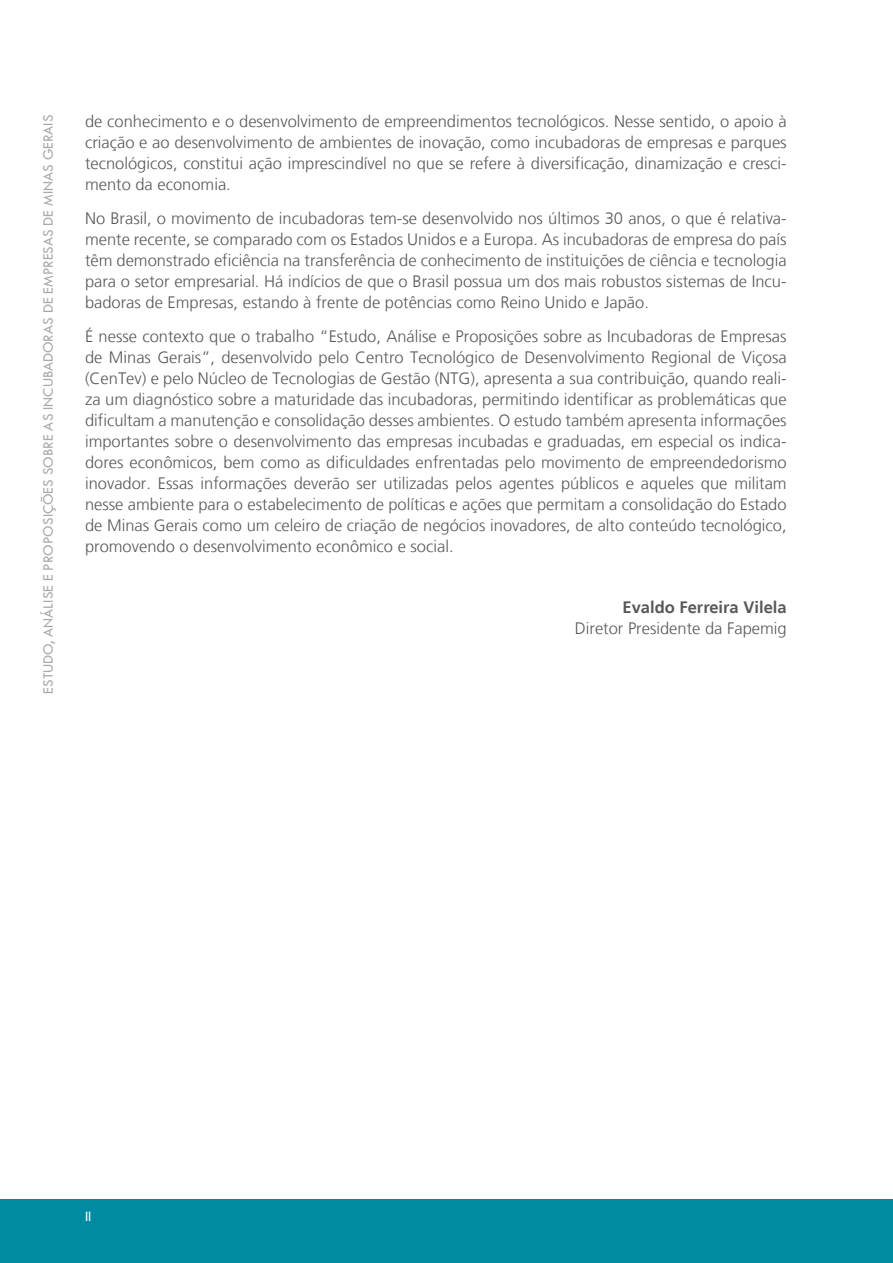
<style>
.page{position:relative;width:893px;height:1263px;background:#fff}
.page>*{position:absolute;margin:0;border:0;box-sizing:border-box;transform-origin:0 0}
.corpo{font:300 16.5px/21px "Frutiger LT";color:#57585a;text-align:justify}
.corpo-2{font:700 16.5px "Frutiger LT";color:#57585a}
.t1{font:15px "Tw Cen";color:#a8a9ad}
.t2{font:15px "Tw Cen";color:#fff}
</style>
<div class="page">
<div style="left:0;top:1199px;width:893px;height:64px;background:#008ba2"></div>
<p class="t1" style="left:39px;top:693px;width:580px;rotate:-90deg">ESTUDO, ANÁLISE E PROPOSIÇÕES SOBRE AS INCUBADORAS DE EMPRESAS DE MINAS GERAIS</p>
<p class="corpo" style="left:85px;top:111px;width:703px">de conhecimento e o desenvolvimento de empreendimentos tecnológicos. Nesse sentido, o apoio à criação e ao desenvolvimento de ambientes de inovação, como incubadoras de empresas e parques tecnológicos, constitui ação imprescindível no que se refere à diversificação, dinamização e cresci&shy;mento da economia.</p>
<p class="corpo" style="left:85px;top:208px;width:703px">No Brasil, o movimento de incubadoras tem-se desenvolvido nos últimos 30 anos, o que é relativa&shy;mente recente, se comparado com os Estados Unidos e a Europa. As incubadoras de empresa do país têm demonstrado eficiência na transferência de conhecimento de instituições de ciência e tecnologia para o setor empresarial. Há indícios de que o Brasil possua um dos mais robustos sistemas de Incu&shy;badoras de Empresas, estando à frente de potências como Reino Unido e Japão.</p>
<p class="corpo" style="left:85px;top:326px;width:703px">É nesse contexto que o trabalho “Estudo, Análise e Proposições sobre as Incubadoras de Empresas de Minas Gerais”, desenvolvido pelo Centro Tecnológico de Desenvolvimento Regional de Viçosa (CenTev) e pelo Núcleo de Tecnologias de Gestão (NTG), apresenta a sua contribuição, quando reali&shy;za um diagnóstico sobre a maturidade das incubadoras, permitindo identificar as problemáticas que dificultam a manutenção e consolidação desses ambientes. O estudo também apresenta informações importantes sobre o desenvolvimento das empresas incubadas e graduadas, em especial os indica&shy;dores econômicos, bem como as dificuldades enfrentadas pelo movimento de empreendedorismo inovador. Essas informações deverão ser utilizadas pelos agentes públicos e aqueles que militam nesse ambiente para o estabelecimento de políticas e ações que permitam a consolidação do Estado de Minas Gerais como um celeiro de criação de negócios inovadores, de alto conteúdo tecnológico, promovendo o desenvolvimento econômico e social.</p>
<p class="corpo-2" style="left:623px;top:597px;width:166px">Evaldo Ferreira Vilela</p>
<p class="corpo" style="left:575px;top:618px;width:213px">Diretor Presidente da Fapemig</p>
<p class="t2" style="left:85px;top:1208px;width:8px">II</p>
</div>
